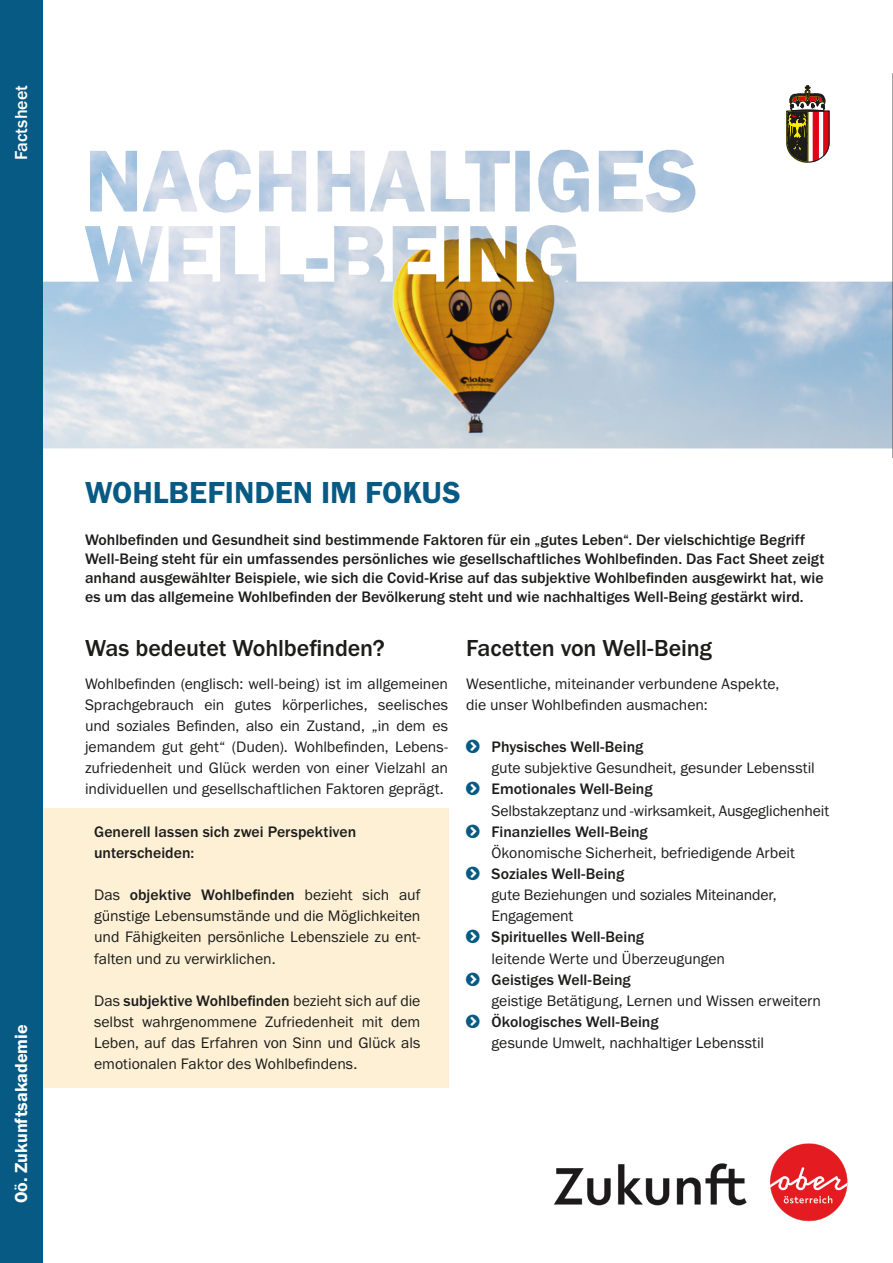
<style>
.page{position:relative;width:893px;height:1263px;background:#fff}
.page>*{position:absolute;margin:0;border:0;box-sizing:border-box;transform-origin:0 0}
.H0_Unterüberschrift{font:31.5px "Franklin Gothic URW Dem";color:#065a84}
.H4_Unterüberschrift{font:500 24px "Franklin Gothic URW";letter-spacing:-.005em;color:#1c1c1b}
.Branding_ZAK_Abteilu{font:18px "Franklin Gothic URW Dem";color:#fff}
.Branding_ZAK_Produkt{font:500 18px "Franklin Gothic URW";color:#fff}
.Fließtext_Aufzählung{font:15.75px/21.1px "Franklin Gothic URW Boo";letter-spacing:-.005em;color:#1c1c1b}
.H5_Unterüberschrift{font:500 15.75px/18.9px "Franklin Gothic URW";color:#1c1c1b}
.Fließtext{font:15.75px/21.1px "Franklin Gothic URW Boo";color:#1c1c1b;text-align:justify}
.Nummerierung{font:15.75px/21.1px "Franklin Gothic URW Boo";color:#1c1c1b;text-align:justify}
.Fließtext-2{font:500 15.75px/21.1px "Franklin Gothic URW";color:#1c1c1b}
.s1{font-family:"Franklin Gothic URW";font-weight:500}
</style>
<div class="page">
<div style="left:0;top:808px;width:448px;height:279px;background:#fdf0d5"></div>
<img style="left:43px;top:74px;width:850px;height:383px">
<img style="left:553px;top:1143px;width:295px;height:79px">
<svg style="left:787px;top:85px;width:42px;height:77px"></svg>
<div style="left:0;top:0;width:43px;height:1263px;background:#065a84"></div>
<p class="Branding_ZAK_Produkt" style="left:10px;top:160px;width:77px;rotate:-90deg">Factsheet</p>
<p class="Branding_ZAK_Abteilu" style="left:10px;top:1203px;width:180px;rotate:-90deg">Oö. Zukunftsakademie</p>
<h2 class="H0_Unterüberschrift" style="left:85px;top:473px;width:377px">WOHLBEFINDEN IM FOKUS</h2>
<h5 class="H5_Unterüberschrift" style="left:85px;top:530px;width:741px">Wohlbefinden und Gesundheit sind bestimmende Faktoren für ein „gutes Leben“. Der vielschichtige Begriff Well-Being steht für ein umfassendes persönliches wie gesellschaftliches Wohlbefinden. Das Fact Sheet zeigt anhand ausgewählter Beispiele, wie sich die Covid-Krise auf das subjektive Wohlbefinden ausgewirkt hat, wie es um das allgemeine Wohlbefinden der Bevölkerung steht und wie nachhaltiges Well-Being gestärkt wird.</h5>
<h4 class="H4_Unterüberschrift" style="left:85px;top:633px;width:301px">Was bedeutet Wohlbefinden?</h4>
<p class="Fließtext" style="left:85px;top:672px;width:365px">Wohlbefinden (englisch: well-being) ist im allgemeinen Sprachgebrauch ein gutes körperliches, seelisches und soziales Befinden, also ein Zustand, „in dem es jemandem gut geht“ (Duden). Wohlbefinden, Lebens&shy;zufriedenheit und Glück werden von einer Vielzahl an individuellen und gesellschaftlichen Faktoren geprägt.</p>
<h4 class="H4_Unterüberschrift" style="left:466px;top:633px;width:247px">Facetten von Well-Being</h4>
<p class="Fließtext" style="left:466px;top:672px;width:315px">Wesentliche, miteinander verbundene Aspekte, die unser Wohlbefinden ausmachen:</p>
<p class="Fließtext_Aufzählung" style="left:492px;top:736px;width:325px"><span class="s1">Physisches Well-Being<br></span>gute subjektive Gesundheit, gesunder Lebensstil</p>
<p class="Fließtext_Aufzählung" style="left:492px;top:778px;width:339px"><span class="s1">Emotionales Well-Being<br></span>Selbstakzeptanz und -wirksamkeit, Ausgeglichenheit</p>
<p class="Fließtext_Aufzählung" style="left:492px;top:820px;width:305px"><span class="s1">Finanzielles Well-Being<br></span>Ökonomische Sicherheit, befriedigende Arbeit</p>
<p class="Fließtext_Aufzählung" style="left:492px;top:863px;width:287px"><span class="s1">Soziales Well-Being<br></span>gute Beziehungen und soziales Miteinander,<br>Engagement</p>
<p class="Fließtext_Aufzählung" style="left:492px;top:926px;width:235px"><span class="s1">Spirituelles Well-Being<br></span>leitende Werte und Überzeugungen</p>
<p class="Fließtext_Aufzählung" style="left:492px;top:968px;width:331px"><span class="s1">Geistiges Well-Being<br></span>geistige Betätigung, Lernen und Wissen erweitern</p>
<p class="Fließtext_Aufzählung" style="left:492px;top:1011px;width:274px"><span class="s1">Ökologisches Well-Being<br></span>gesunde Umwelt, nachhaltiger Lebensstil</p>
<p class="Fließtext-2" style="left:94px;top:820px;width:264px">Generell lassen sich zwei Perspektiven unterscheiden:</p>
<p class="Nummerierung" style="left:94px;top:884px;width:328px">Das <span class="s1">objektive Wohlbefinden</span> bezieht sich auf günstige Lebensumstände und die Möglichkeiten und Fähigkeiten persönliche Lebensziele zu ent&shy;falten und zu verwirklichen.</p>
<p class="Nummerierung" style="left:94px;top:990px;width:328px">Das <span class="s1">subjektive Wohlbefinden</span> bezieht sich auf die selbst wahrgenommene Zufriedenheit mit dem Leben, auf das Erfahren von Sinn und Glück als emotionalen Faktor des Wohlbefindens.</p>
</div>
